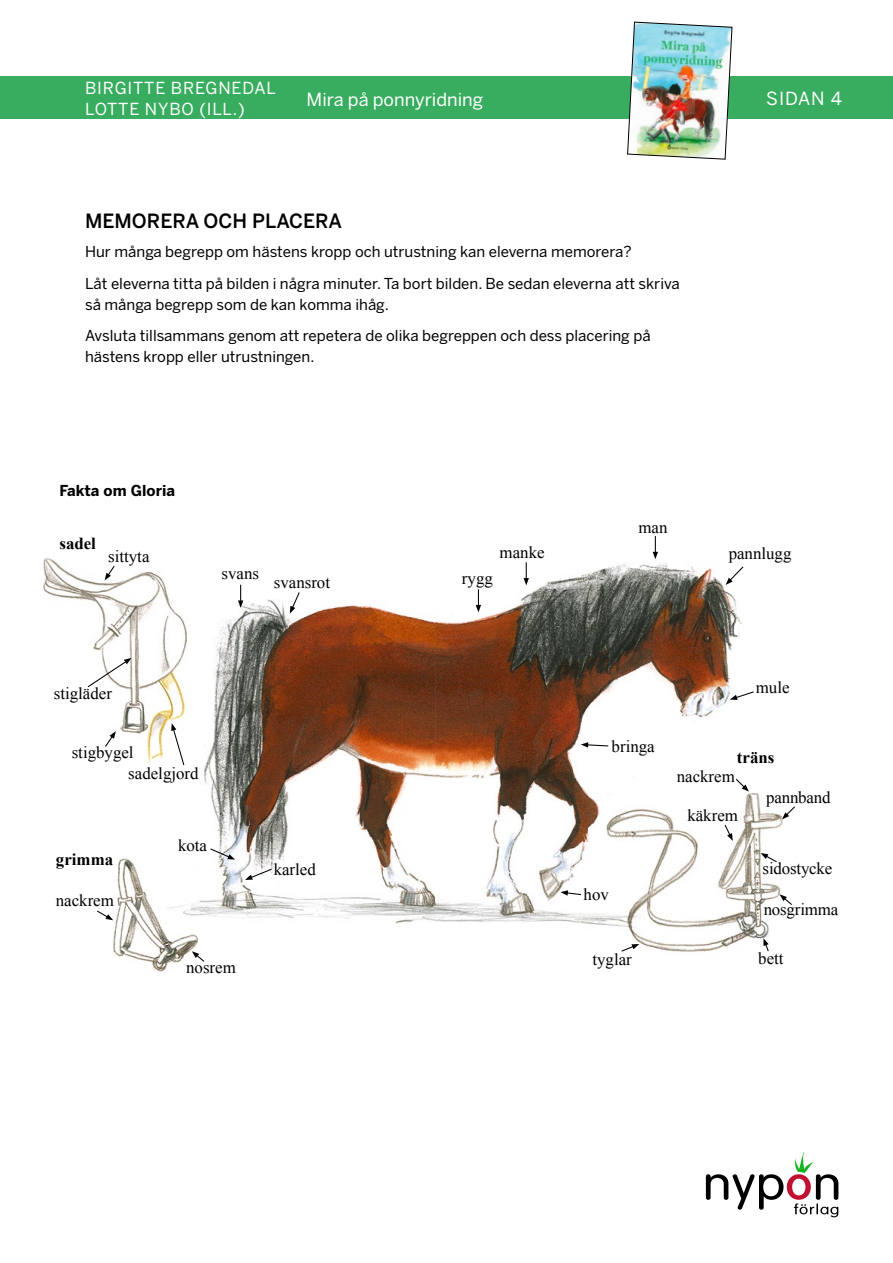
<style>
.page{position:relative;width:893px;height:1263px;background:#fff}
.page>*{position:absolute;margin:0;border:0;box-sizing:border-box;transform-origin:0 0}
.t1{font:500 19.5px "Benton Sans";color:#000}
.t2{font:18px "Benton Sans";color:#fff}
.t3{font:16.95px "Times New Roman";color:#000}
.t4{font:700 16.95px "Times New Roman";color:#000}
.t5{font:16.5px/21.6px "Benton Sans";letter-spacing:.05em;color:#fff}
.t6{font:15px/31.5px "Benton Sans";color:#000}
.t7{font:700 15px "Benton Sans";color:#000}
</style>
<div class="page">
<svg style="left:706px;top:1152px;width:132px;height:65px"></svg>
<div style="left:0;top:77px;width:893px;height:42px;background:#39ad5f"></div>
<img style="left:627px;top:21px;width:106px;height:139px">
<img style="left:198px;top:552px;width:544px;height:373px">
<img style="left:112px;top:858px;width:86px;height:114px">
<svg style="left:97px;top:910px;width:16px;height:10px"></svg>
<svg style="left:192px;top:951px;width:13px;height:12px"></svg>
<img style="left:43px;top:552px;width:160px;height:221px">
<svg style="left:238px;top:585px;width:5px;height:23px"></svg>
<svg style="left:290px;top:591px;width:11px;height:23px"></svg>
<svg style="left:104px;top:731px;width:12px;height:17px"></svg>
<svg style="left:105px;top:565px;width:11px;height:15px"></svg>
<svg style="left:171px;top:723px;width:14px;height:43px"></svg>
<svg style="left:87px;top:658px;width:44px;height:30px"></svg>
<svg style="left:209px;top:847px;width:26px;height:13px"></svg>
<svg style="left:245px;top:868px;width:28px;height:12px"></svg>
<img style="left:601px;top:782px;width:182px;height:171px">
<svg style="left:653px;top:536px;width:5px;height:23px"></svg>
<svg style="left:763px;top:938px;width:7px;height:14px"></svg>
<svg style="left:782px;top:805px;width:13px;height:14px"></svg>
<svg style="left:779px;top:894px;width:13px;height:12px"></svg>
<svg style="left:726px;top:565px;width:18px;height:20px"></svg>
<svg style="left:724px;top:823px;width:9px;height:18px"></svg>
<svg style="left:620px;top:944px;width:19px;height:8px"></svg>
<svg style="left:735px;top:778px;width:14px;height:14px"></svg>
<svg style="left:730px;top:690px;width:24px;height:10px"></svg>
<svg style="left:581px;top:742px;width:28px;height:5px"></svg>
<svg style="left:560px;top:890px;width:22px;height:6px"></svg>
<svg style="left:476px;top:589px;width:5px;height:23px"></svg>
<svg style="left:524px;top:562px;width:5px;height:23px"></svg>
<svg style="left:761px;top:853px;width:17px;height:10px"></svg>
<p class="t5" style="left:85px;top:77px;width:192px">BIRGITTE BREGNEDAL<br>LOTTE NYBO (ILL.)</p>
<p class="t2" style="left:307px;top:89px;width:178px">Mira på ponnyridning</p>
<p class="t2" style="left:766px;top:88px;width:77px">SIDAN 4</p>
<h1 class="t1" style="left:85px;top:210px;width:259px">MEMORERA OCH PLACERA</h1>
<p class="t6" style="left:85px;top:237px;width:596px">Hur många begrepp om hästens kropp och utrustning kan eleverna memorera?<br>Låt eleverna titta på bilden i några minuter. Ta bort bilden. Be sedan eleverna att skriva</p>
<p class="t6" style="left:85px;top:289px;width:567px">så många begrepp som de kan komma ihåg.<br>Avsluta tillsammans genom att repetera de olika begreppen och dess placering på</p>
<p class="t6" style="left:85px;top:342px;width:231px">hästens kropp eller utrustningen.</p>
<p class="t7" style="left:60px;top:481px;width:117px">Fakta om Gloria</p>
<p class="t4" style="left:59px;top:532px;width:38px">sadel</p>
<p class="t3" style="left:108px;top:545px;width:43px">sittyta</p>
<p class="t3" style="left:222px;top:562px;width:39px">svans</p>
<p class="t3" style="left:274px;top:570px;width:58px">svansrot</p>
<p class="t3" style="left:54px;top:682px;width:60px">stigläder</p>
<p class="t3" style="left:72px;top:741px;width:63px">stigbygel</p>
<p class="t3" style="left:128px;top:762px;width:72px">sadelgjord</p>
<p class="t4" style="left:56px;top:848px;width:59px">grimma</p>
<p class="t3" style="left:56px;top:889px;width:60px">nackrem</p>
<p class="t3" style="left:178px;top:834px;width:31px">kota</p>
<p class="t3" style="left:186px;top:956px;width:51px">nosrem</p>
<p class="t3" style="left:274px;top:858px;width:44px">karled</p>
<p class="t3" style="left:500px;top:541px;width:47px">manke</p>
<p class="t3" style="left:462px;top:567px;width:32px">rygg</p>
<p class="t3" style="left:638px;top:516px;width:31px">man</p>
<p class="t3" style="left:729px;top:542px;width:64px">pannlugg</p>
<p class="t3" style="left:612px;top:734px;width:45px">bringa</p>
<p class="t3" style="left:584px;top:883px;width:27px">hov</p>
<p class="t3" style="left:756px;top:676px;width:35px">mule</p>
<p class="t4" style="left:737px;top:745px;width:39px">träns</p>
<p class="t3" style="left:677px;top:764px;width:60px">nackrem</p>
<p class="t3" style="left:687px;top:804px;width:52px">käkrem</p>
<p class="t3" style="left:766px;top:786px;width:66px">pannband</p>
<p class="t3" style="left:763px;top:857px;width:71px">sidostycke</p>
<p class="t3" style="left:764px;top:898px;width:76px">nosgrimma</p>
<p class="t3" style="left:592px;top:948px;width:41px">tyglar</p>
<p class="t3" style="left:758px;top:947px;width:27px">bett</p>
</div>
